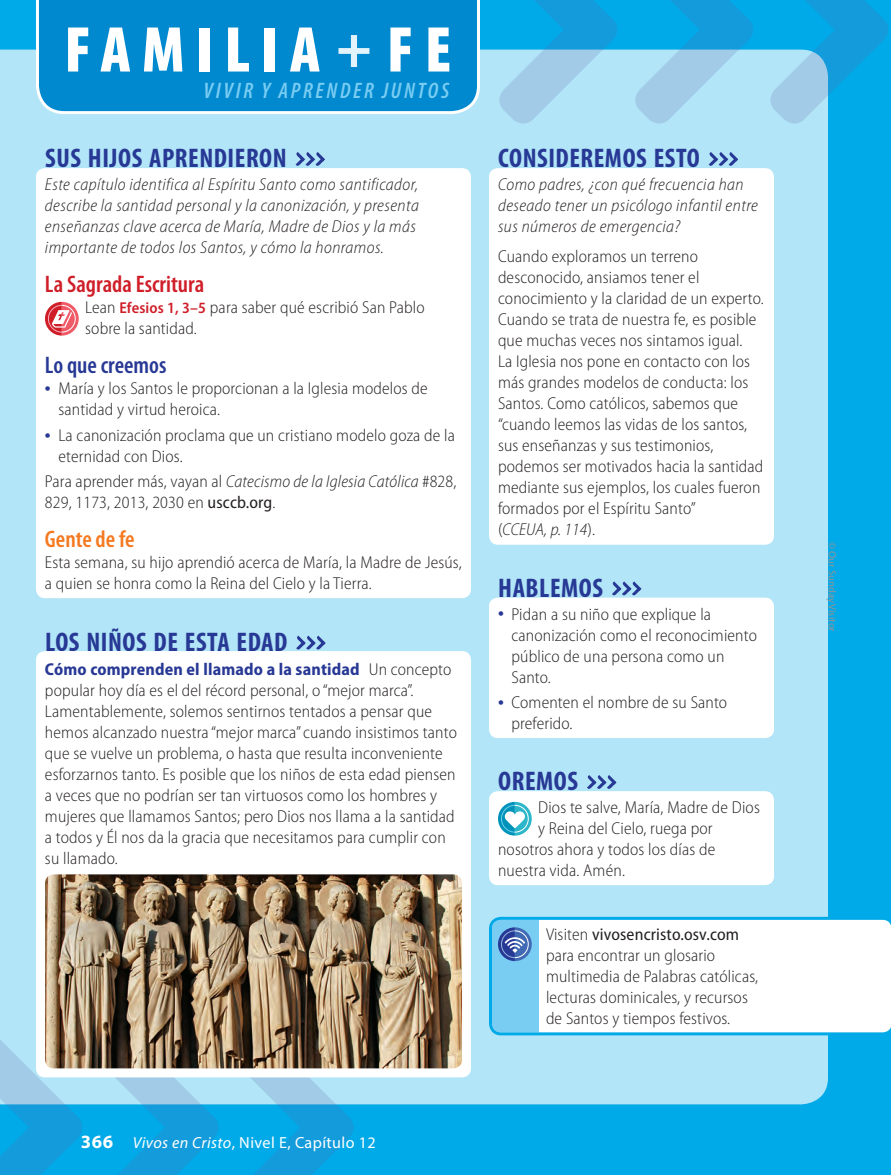
<style>
.page{position:relative;width:891px;height:1175px;background:#00a9e7}
.page>*{position:absolute;margin:0;border:0;box-sizing:border-box;transform-origin:0 0}
.t1{font:900 condensed 65.25px "Myriad Pro";letter-spacing:.17em;color:#fff}
.t2{font:700 condensed 27px "Myriad Pro";letter-spacing:.02em;color:#273895}
.t3{font:600 condensed 24px "Myriad Pro";color:#d01e29}
.t4{font:600 condensed 24px "Myriad Pro";color:#273895}
.t5{font:600 condensed 24px "Myriad Pro";color:#f47921}
.t6{font:italic 600 condensed 22.5px "Myriad Pro";letter-spacing:.12em;color:#79ccf2}
.t7{font:300 semi-condensed 17.25px/21px "Myriad Pro";letter-spacing:.01em;color:#231f20}
.t8{font:italic 300 semi-condensed 17.25px/21px "Myriad Pro";letter-spacing:.025em;color:#231f20}
.t9{font:16.2px "Myriad Pro";letter-spacing:.025em;color:#fff}
.t10{font:10.5px "Myriad Pro";color:#939598}
.s1{font-weight:700;font-stretch:semi-expanded;font-size:60px;color:#e3f3fb}
.s2{font-weight:600;font-size:15.75px;color:#d01e29}
.s3{font-weight:700;font-stretch:normal;color:#273895}
.s4{font-style:italic}
.s5{font-weight:400}
.s6{font-weight:700;color:#273895}
.s7{font-weight:700;font-size:18.75px}
</style>
<div class="page">
<div style="left:0;top:50px;width:828px;height:1054px;background:#b2e5f7"></div>
<svg style="left:493px;top:0;width:130px;height:129px;background:#6dc5eb"></svg>
<svg style="left:95px;top:1077px;width:129px;height:98px;background:#36b1e5"></svg>
<svg style="left:230px;top:1077px;width:129px;height:98px;background:#36b1e5"></svg>
<div style="left:36px;top:0;width:444px;height:114px;background:#0089cf"></div>
<svg style="left:296px;top:635px;width:30px;height:15px"></svg>
<div style="left:36px;top:651px;width:435px;height:426px;background:#fff;border-radius:9px"></div>
<img style="left:45px;top:874px;width:417px;height:194px">
<svg style="left:587px;top:775px;width:29px;height:15px"></svg>
<div style="left:489px;top:791px;width:285px;height:94px;background:#fff;border-radius:9px"></div>
<svg style="left:498px;top:802px;width:34px;height:33px"></svg>
<svg style="left:612px;top:581px;width:29px;height:15px"></svg>
<div style="left:489px;top:597px;width:285px;height:141px;background:#fff;border-radius:9px"></div>
<svg style="left:709px;top:152px;width:29px;height:15px"></svg>
<div style="left:489px;top:168px;width:285px;height:377px;background:#fff;border-radius:9px"></div>
<svg style="left:296px;top:152px;width:29px;height:15px"></svg>
<div style="left:36px;top:168px;width:435px;height:430px;background:#fff;border-radius:9px"></div>
<svg style="left:45px;top:302px;width:34px;height:34px"></svg>
<svg style="left:489px;top:917px;width:402px;height:118px"></svg>
<svg style="left:0;top:1027px;width:84px;height:148px;background:#62b4d6"></svg>
<svg style="left:629px;top:0;width:262px;height:129px;background:#53bde9"></svg>
<h1 class="t1" style="left:64px;top:13px;width:389px">FAMILIA<span class="s1">+</span>FE</h1>
<h3 class="t6" style="left:204px;top:79px;width:247px">VIVIR Y APRENDER JUNTOS</h3>
<h2 class="t2" style="left:45px;top:141px;width:243px">SUS HIJOS APRENDIERON</h2>
<p class="t8" style="left:45px;top:174px;width:376px">Este capítulo identifica al Espíritu Santo como santificador, describe la santidad personal y la canonización, y presenta enseñanzas clave acerca de María, Madre de Dios y la más importante de todos los Santos, y cómo la honramos.</p>
<h3 class="t3" style="left:45px;top:271px;width:161px">La Sagrada Escritura</h3>
<p class="t7" style="left:85px;top:297px;width:341px">Lean <span class="s2">Efesios 1, 3–5</span> para saber qué escribió San Pablo sobre la santidad.</p>
<h3 class="t4" style="left:45px;top:352px;width:123px">Lo que creemos</h3>
<p class="t7" style="left:58px;top:378px;width:371px;text-indent:-14px"><span class="s3">•</span> María y los Santos le proporcionan a la Iglesia modelos de santidad y virtud heroica.</p>
<p class="t7" style="left:58px;top:425px;width:398px;text-indent:-14px"><span class="s3">•</span> La canonización proclama que un cristiano modelo goza de la eternidad con Dios.</p>
<p class="t7" style="left:45px;top:471px;width:413px">Para aprender más, vayan al <span class="s4">Catecismo de la Iglesia Católica</span> #828,<br>829, 1173, 2013, 2030 en <span class="s5">usccb.org</span>.</p>
<h3 class="t5" style="left:45px;top:526px;width:91px">Gente de fe</h3>
<p class="t7" style="left:45px;top:552px;width:418px">Esta semana, su hijo aprendió acerca de María, la Madre de Jesús, a quien se honra como la Reina del Cielo y la Tierra.</p>
<h2 class="t2" style="left:45px;top:625px;width:244px">LOS NIÑOS DE ESTA EDAD</h2>
<p class="t7" style="left:45px;top:658px;width:413px"><span class="s6">Cómo comprenden el llamado a la santidad</span> Un concepto popular hoy día es el del récord personal, o “mejor marca”.<br>Lamentablemente, solemos sentirnos tentados a pensar que hemos alcanzado nuestra “mejor marca” cuando insistimos tanto que se vuelve un problema, o hasta que resulta inconveniente esforzarnos tanto. Es posible que los niños de esta edad piensen a veces que no podrían ser tan virtuosos como los hombres y mujeres que llamamos Santos; pero Dios nos llama a la santidad a todos y Él nos da la gracia que necesitamos para cumplir con su llamado.</p>
<h2 class="t2" style="left:498px;top:141px;width:203px">CONSIDEREMOS ESTO</h2>
<p class="t8" style="left:498px;top:174px;width:261px">Como padres, ¿con qué frecuencia han deseado tener un psicólogo infantil entre sus números de emergencia?</p>
<p class="t7" style="left:498px;top:246px;width:267px">Cuando exploramos un terreno desconocido, ansiamos tener el conocimiento y la claridad de un experto.<br>Cuando se trata de nuestra fe, es posible que muchas veces nos sintamos igual.<br>La Iglesia nos pone en contacto con los más grandes modelos de conducta: los Santos. Como católicos, sabemos que “cuando leemos las vidas de los santos, sus enseñanzas y sus testimonios, podemos ser motivados hacia la santidad mediante sus ejemplos, los cuales fueron formados por el Espíritu Santo”<br>(<span class="s4">CCEUA, p. 114</span>).</p>
<h2 class="t2" style="left:498px;top:571px;width:106px">HABLEMOS</h2>
<p class="t7" style="left:511px;top:603px;width:247px;text-indent:-14px"><span class="s3">•</span> Pidan a su niño que explique la canonización como el reconocimiento público de una persona como un<br>Santo.</p>
<p class="t7" style="left:511px;top:692px;width:217px;text-indent:-14px"><span class="s3">•</span> Comenten el nombre de su Santo preferido.</p>
<h2 class="t2" style="left:498px;top:764px;width:81px">OREMOS</h2>
<p class="t7" style="left:538px;top:797px;width:223px">Dios te salve, María, Madre de Dios</p>
<p class="t7" style="left:538px;top:818px;width:176px">y Reina del Cielo, ruega por</p>
<p class="t7" style="left:498px;top:839px;width:219px">nosotros ahora y todos los días de</p>
<p class="t7" style="left:498px;top:860px;width:128px">nuestra vida. Amén.</p>
<p class="t7" style="left:546px;top:923px;width:214px">Visiten <span class="s5">vivosencristo.osv.com </span>para encontrar un glosario multimedia de Palabras católicas, lecturas dominicales, y recursos de Santos y tiempos festivos.</p>
<p class="t9" style="left:81px;top:1133px;width:296px"><span class="s7">366</span> <span class="s4">Vivos en Cristo</span>, Nivel E, Capítulo 12</p>
<p class="t10" style="left:839px;top:542px;width:91px;rotate:90deg">© Our Sunday Visitor</p>
</div>
